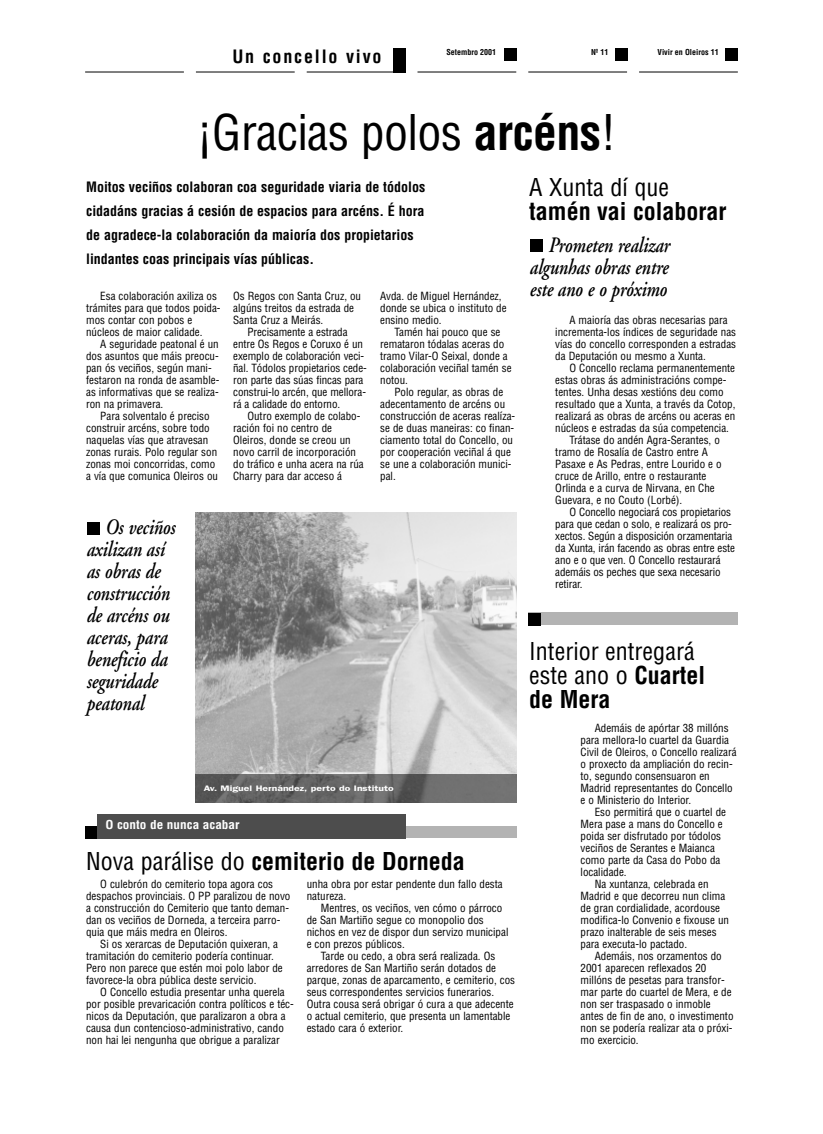
<style>
.page{position:relative;width:823px;height:1134px;background:#fff}
.page>*{position:absolute;margin:0;border:0;box-sizing:border-box;transform-origin:0 0}
.t1{font:condensed 48px "Helvetica";letter-spacing:-.015em;color:#000}
.t2{font:700 condensed 24px "Helvetica";color:#000}
.t3{font:condensed 24px/24px "Helvetica";color:#000}
.t4{font:italic 600 22px/22px "Adobe Garamond";letter-spacing:-.005em;color:#000;scale:.8 1}
.t5{font:700 condensed 18px "Helvetica";letter-spacing:.1em;color:#000}
.t6{font:700 condensed 14px/24px "Helvetica";color:#000}
.t7{font:700 condensed 12px "Helvetica";color:#fff;scale:1.1 1}
.t8{font:condensed 11px/12px "Helvetica";color:#000}
.t9{font:600 8px "Franklin Gothic";color:#fff;scale:1.3 1}
.t10{font:700 condensed 8px "Helvetica";color:#000}
.s1{font-weight:700}
.s2{font-weight:400}
</style>
<div class="page">
<div style="left:725px;top:48px;width:12px;height:12px;background:#000"></div>
<div style="left:614px;top:48px;width:12px;height:12px;background:#000"></div>
<div style="left:504px;top:48px;width:12px;height:12px;background:#000"></div>
<hr style="left:417px;top:72px;width:99px;height:1px;background:#000">
<hr style="left:528px;top:72px;width:98px;height:1px;background:#000">
<hr style="left:638px;top:72px;width:99px;height:1px;background:#000">
<hr style="left:306px;top:72px;width:99px;height:1px;background:#000">
<hr style="left:196px;top:72px;width:98px;height:1px;background:#000">
<hr style="left:85px;top:72px;width:99px;height:1px;background:#000">
<div style="left:393px;top:48px;width:12px;height:24px;background:#000"></div>
<div style="left:85px;top:826px;width:431px;height:12px;background:#b3b3b3"></div>
<div style="left:85px;top:826px;width:12px;height:12px;background:#000"></div>
<div style="left:97px;top:814px;width:308px;height:24px;background:#4d4d4d"></div>
<div style="left:528px;top:613px;width:209px;height:12px;background:#b3b3b3"></div>
<div style="left:528px;top:613px;width:12px;height:12px;background:#000"></div>
<img style="left:196px;top:513px;width:320px;height:262px">
<img style="left:196px;top:775px;width:320px;height:28px">
<div style="left:87px;top:522px;width:12px;height:12px;background:#000"></div>
<div style="left:530px;top:240px;width:12px;height:12px;background:#000"></div>
<h3 class="t5" style="left:232px;top:46px;width:150px">Un concello vivo</h3>
<p class="t10" style="left:446px;top:48px;width:51px">Setembro 2001</p>
<p class="t10" style="left:590px;top:48px;width:19px">Nº 11</p>
<p class="t10" style="left:657px;top:48px;width:63px">Vivir en Oleiros 11</p>
<h1 class="t1" style="left:197px;top:106px;width:420px">¡Gracias polos <span class="s1">arcéns</span>!</h1>
<p class="t6" style="left:86px;top:175px;width:340px">Moitos veciños colaboran coa seguridade viaria de tódolos cidadáns gracias á cesión de espacios para arcéns. É hora de agradece-la colaboración da maioría dos propietarios lindantes coas principais vías públicas.</p>
<p class="t8" style="left:86px;top:290px;width:136px;text-indent:14px">Esa colaboración axiliza os trámites para que todos poida&shy;mos contar con pobos e núcleos de maior calidade.</p>
<p class="t8" style="left:86px;top:338px;width:135px;text-indent:14px">A seguridade peatonal é un dos asuntos que máis preocu&shy;pan ós veciños, según mani&shy;festaron na ronda de asamble&shy;as informativas que se realiza&shy;ron na primavera.</p>
<p class="t8" style="left:86px;top:410px;width:133px;text-indent:14px">Para solventalo é preciso construir arcéns, sobre todo naquelas vías que atravesan zonas rurais. Polo regular son zonas moi concorridas, como a vía que comunica Oleiros ou</p>
<p class="t8" style="left:233px;top:290px;width:129px">Os Regos con Santa Cruz, ou algúns treitos da estrada de<br>Santa Cruz a Meirás.</p>
<p class="t8" style="left:233px;top:326px;width:135px;text-indent:14px">Precisamente a estrada entre Os Regos e Coruxo é un exemplo de colaboración veci&shy;ñal. Tódolos propietarios cede&shy;ron parte das súas fincas para construi-lo arcén, que mellora&shy;rá a calidade do entorno.</p>
<p class="t8" style="left:233px;top:410px;width:132px;text-indent:14px">Outro exemplo de colabo&shy;ración foi no centro de<br>Oleiros, donde se creou un novo carril de incorporación do tráfico e unha acera na rúa<br>Charry para dar acceso á</p>
<p class="t8" style="left:380px;top:290px;width:128px">Avda. de Miguel Hernández, donde se ubica o instituto de ensino medio.</p>
<p class="t8" style="left:380px;top:326px;width:133px;text-indent:14px">Tamén hai pouco que se remataron tódalas aceras do tramo Vilar-O Seixal, donde a colaboración veciñal tamén se notou.</p>
<p class="t8" style="left:380px;top:386px;width:136px;text-indent:14px">Polo regular, as obras de adecentamento de arcéns ou construcción de aceras realíza&shy;se de duas maneiras: co finan&shy;ciamento total do Concello, ou por cooperación veciñal á que se une a colaboración munici&shy;pal.</p>
<h3 class="t4" style="left:86px;top:518px;width:112px;text-indent:19px">Os veciños axilizan así as obras de construcción de arcéns ou aceras, para beneficio da seguridade peatonal</h3>
<p class="t9" style="left:204px;top:783px;width:147px">Av. Miguel Hernández, perto do Instituto</p>
<p class="t7" style="left:105px;top:818px;width:123px">O conto de nunca acabar</p>
<h2 class="t2" style="left:86px;top:847px;width:380px"><span class="s2">Nova parálise do</span> cemiterio de Dorneda</h2>
<p class="t8" style="left:86px;top:878px;width:206px;text-indent:14px">O culebrón do cemiterio topa agora cos despachos provinciais. O PP paralizou de novo a construcción do Cemiterio que tanto deman&shy;dan os veciños de Dorneda, a terceira parro&shy;quia que máis medra en Oleiros.</p>
<p class="t8" style="left:86px;top:938px;width:198px;text-indent:14px">Si os xerarcas de Deputación quixeran, a tramitación do cemiterio podería continuar.<br>Pero non parece que estén moi polo labor de favorece-la obra pública deste servicio.</p>
<p class="t8" style="left:86px;top:986px;width:209px;text-indent:14px">O Concello estudia presentar unha querela por posible prevaricación contra políticos e téc&shy;nicos da Deputación, que paralizaron a obra a causa dun contencioso-administrativo, cando non hai lei nengunha que obrigue a paralizar</p>
<p class="t8" style="left:306px;top:878px;width:197px">unha obra por estar pendente dun fallo desta natureza.</p>
<p class="t8" style="left:306px;top:902px;width:203px;text-indent:14px">Mentres, os veciños, ven cómo o párroco de San Martiño segue co monopolio dos nichos en vez de dispor dun servizo municipal e con prezos públicos.</p>
<p class="t8" style="left:306px;top:950px;width:210px;text-indent:14px">Tarde ou cedo, a obra será realizada. Os arredores de San Martiño serán dotados de parque, zonas de aparcamento, e cemiterio, cos seus correspondentes servicios funerarios.<br>Outra cousa será obrigar ó cura a que adecente o actual cemiterio, que presenta un lamentable estado cara ó exterior.</p>
<h2 class="t3" style="left:529px;top:176px;width:141px">A Xunta dí que</h2>
<h2 class="t2" style="left:529px;top:198px;width:199px">tamén vai colaborar</h2>
<h3 class="t4" style="left:529px;top:236px;width:177px;text-align:justify;text-indent:19px">Prometen realizar algunhas obras entre este ano e o próximo</h3>
<p class="t8" style="left:555px;top:314px;width:182px;text-indent:14px">A maioría das obras necesarias para incrementa-los índices de seguridade nas vías do concello corresponden a estradas da Deputación ou mesmo a Xunta.</p>
<p class="t8" style="left:569px;top:362px;width:167px">O Concello reclama permanentemente</p>
<p class="t8" style="left:555px;top:374px;width:172px">estas obras ás administracións compe-</p>
<p class="t8" style="left:555px;top:386px;width:170px">tentes. Unha desas xestións deu como</p>
<p class="t8" style="left:555px;top:398px;width:181px">resultado que a Xunta, a través da Cotop,</p>
<p class="t8" style="left:555px;top:410px;width:181px">realizará as obras de arcéns ou aceras en</p>
<p class="t8" style="left:555px;top:422px;width:175px">núcleos e estradas da súa competencia.</p>
<p class="t8" style="left:569px;top:434px;width:152px">Trátase do andén Agra-Serantes, o</p>
<p class="t8" style="left:555px;top:446px;width:154px">tramo de Rosalía de Castro entre A</p>
<p class="t8" style="left:555px;top:458px;width:168px">Pasaxe e As Pedras, entre Lourido e o</p>
<p class="t8" style="left:555px;top:470px;width:153px">cruce de Arillo, entre o restaurante</p>
<p class="t8" style="left:555px;top:482px;width:161px">Orlinda e a curva de Nirvana, en Che</p>
<p class="t8" style="left:555px;top:494px;width:128px">Guevara, e no Couto (Lorbé).</p>
<p class="t8" style="left:569px;top:506px;width:163px">O Concello negociará cos propietarios</p>
<p class="t8" style="left:555px;top:518px;width:178px">para que cedan o solo, e realizará os pro-</p>
<p class="t8" style="left:555px;top:530px;width:178px">xectos. Según a disposición orzamentaria</p>
<p class="t8" style="left:555px;top:542px;width:181px">da Xunta, irán facendo as obras entre este</p>
<p class="t8" style="left:555px;top:554px;width:167px">ano e o que ven. O Concello restaurará</p>
<p class="t8" style="left:555px;top:566px;width:167px">ademáis os peches que sexa necesario</p>
<p class="t8" style="left:555px;top:578px;width:29px">retirar.</p>
<h2 class="t3" style="left:529px;top:639px;width:177px">Interior entregará este ano o <span class="s1">Cuartel de Mera</span></h2>
<p class="t8" style="left:580px;top:722px;width:157px;text-indent:14px">Ademáis de apórtar 38 millóns para mellora-lo cuartel da Guardia<br>Civil de Oleiros, o Concello realizará o proxecto da ampliación do recin&shy;to, segundo consensuaron en<br>Madrid representantes do Concello e o Ministerio do Interior.</p>
<p class="t8" style="left:594px;top:806px;width:133px">Eso permitirá que o cuartel de</p>
<p class="t8" style="left:580px;top:818px;width:144px">Mera pase a mans do Concello e</p>
<p class="t8" style="left:580px;top:830px;width:142px">poida ser disfrutado por tódolos</p>
<p class="t8" style="left:580px;top:842px;width:136px">veciños de Serantes e Maianca</p>
<p class="t8" style="left:580px;top:854px;width:141px">como parte da Casa do Pobo da</p>
<p class="t8" style="left:580px;top:866px;width:48px">localidade.</p>
<p class="t8" style="left:594px;top:878px;width:115px">Na xuntanza, celebrada en</p>
<p class="t8" style="left:580px;top:890px;width:146px">Madrid e que decorreu nun clima</p>
<p class="t8" style="left:580px;top:902px;width:141px">de gran cordialidade, acordouse</p>
<p class="t8" style="left:580px;top:914px;width:150px">modifica-lo Convenio e fixouse un</p>
<p class="t8" style="left:580px;top:926px;width:138px">prazo inalterable de seis meses</p>
<p class="t8" style="left:580px;top:938px;width:108px">para executa-lo pactado.</p>
<p class="t8" style="left:594px;top:950px;width:128px">Ademáis, nos orzamentos do</p>
<p class="t8" style="left:580px;top:962px;width:127px">2001 aparecen reflexados 20</p>
<p class="t8" style="left:580px;top:974px;width:146px">millóns de pesetas para transfor-</p>
<p class="t8" style="left:580px;top:986px;width:152px">mar parte do cuartel de Mera, e de</p>
<p class="t8" style="left:580px;top:998px;width:131px">non ser traspasado o inmoble</p>
<p class="t8" style="left:580px;top:1010px;width:154px">antes de fin de ano, o investimento</p>
<p class="t8" style="left:580px;top:1022px;width:153px">non se podería realizar ata o próxi-</p>
<p class="t8" style="left:580px;top:1034px;width:60px">mo exercicio.</p>
</div>
